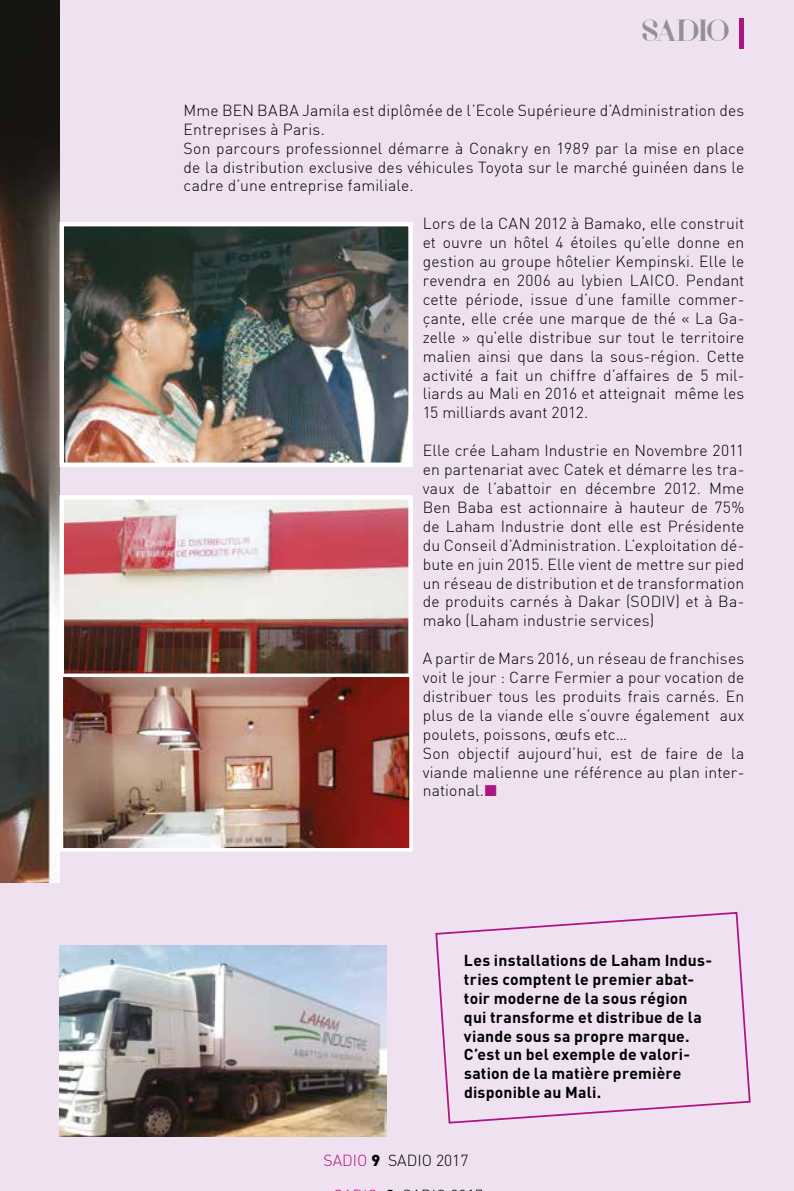
<style>
.page{position:relative;width:794px;height:1191px;background:#f0e1f0}
.page>*{position:absolute;margin:0;border:0;box-sizing:border-box;transform-origin:0 0}
.t1{font:31.5px "Voor";color:#929292}
.t2{font:300 15.75px/18.9px "DIN";letter-spacing:.01em;color:#000}
.t3{font:700 15.75px/18.9px "DIN";letter-spacing:.01em;color:#000}
.s1{color:#aa1580}
.s2{font-weight:900}
</style>
<div class="page">
<img style="left:0;top:0;width:60px;height:883px">
<svg style="left:435px;top:912px;width:316px;height:212px"></svg>
<div style="left:739px;top:18px;width:5px;height:30px;background:#aa1580"></div>
<img style="left:60px;top:945px;width:326px;height:191px">
<img style="left:65px;top:227px;width:343px;height:235px">
<div style="left:60px;top:222px;width:353px;height:245px;border:4px solid #fff"></div>
<img style="left:65px;top:500px;width:343px;height:173px">
<div style="left:60px;top:495px;width:353px;height:245px;border:4px solid #fff"></div>
<img style="left:65px;top:678px;width:343px;height:168px">
<div style="left:60px;top:673px;width:353px;height:178px;border:4px solid #fff"></div>
<h1 class="t1" style="left:642px;top:12px;width:89px">Sadio</h1>
<p class="t2" style="left:184px;top:101px;width:562px;text-indent:118px">Jamila est diplômée de l’Ecole Supérieure d’Administration des Entreprises à Paris.<br>Son parcours professionnel démarre à Conakry en 1989 par la mise en place de la distribution exclusive des véhicules Toyota sur le marché guinéen dans le cadre d’une entreprise familiale.</p>
<p class="t2" style="left:423px;top:214px;width:323px;text-align:justify">Lors de la CAN 2012 à Bamako, elle construit et ouvre un hôtel 4 étoiles qu’elle donne en gestion au groupe hôtelier Kempinski. Elle le revendra en 2006 au lybien LAI CO. Pendant cette période, issue d’une famille commer&shy;çante, elle crée une marque de thé « La Ga&shy;zelle » qu’elle distribue sur tout le territoire malien ainsi que dans la sous-région. Cette activité a fait un chiffre d’affaires de 5 mil&shy;liards au Mali en 2016 et atteignait même les 15 milliards avant 2012.</p>
<p class="t2" style="left:423px;top:441px;width:323px;text-align:justify">Elle crée Laham I ndustrie en Novembre 2011 en partenariat avec Catek et démarre les tra&shy;vaux de l’abattoir en décembre 2012. Mme Ben Baba est actionnaire à hauteur de 75% de Laham I ndustrie dont elle est Présidente du Conseil d’Administration. L’exploitation dé&shy;bute en juin 2015. Elle vient de mettre sur pied un réseau de distribution et de transformation de produits carnés à Dakar (SODI</p>
<p class="t2" style="left:184px;top:101px;width:49px">Mme BEN</p>
<p class="t2" style="left:257px;top:101px;width:11px">BABA</p>
<p class="t2" style="left:666px;top:592px;width:79px">V) et à Ba-</p>
<p class="t2" style="left:423px;top:611px;width:233px">mako (Laham industrie services)</p>
<p class="t2" style="left:423px;top:649px;width:323px">A partir de Mars 2016, un réseau de franchises voit le jour : Carre Fermier a pour vocation de distribuer tous les produits frais carnés. En plus de la viande elle s’ouvre également aux poulets, poissons, œufs etc…<br>Son objectif aujourd’hui, est de faire de la viande malienne une référence au plan inter&shy;national.<span class="s1">■</span></p>
<p class="t3" style="left:464px;top:950px;width:250px">Les installations de Laham I ndus&shy;tries comptent le premier abat&shy;toir moderne de la sous région qui transforme et distribue de la viande sous sa propre marque.<br>C’est un bel exemple de valori&shy;sation de la matière première disponible au Mali.</p>
<p class="t2" style="left:323px;top:1151px;width:146px"><span class="s1">sadio</span> <span class="s2">9</span> sadio 2017</p>
</div>
